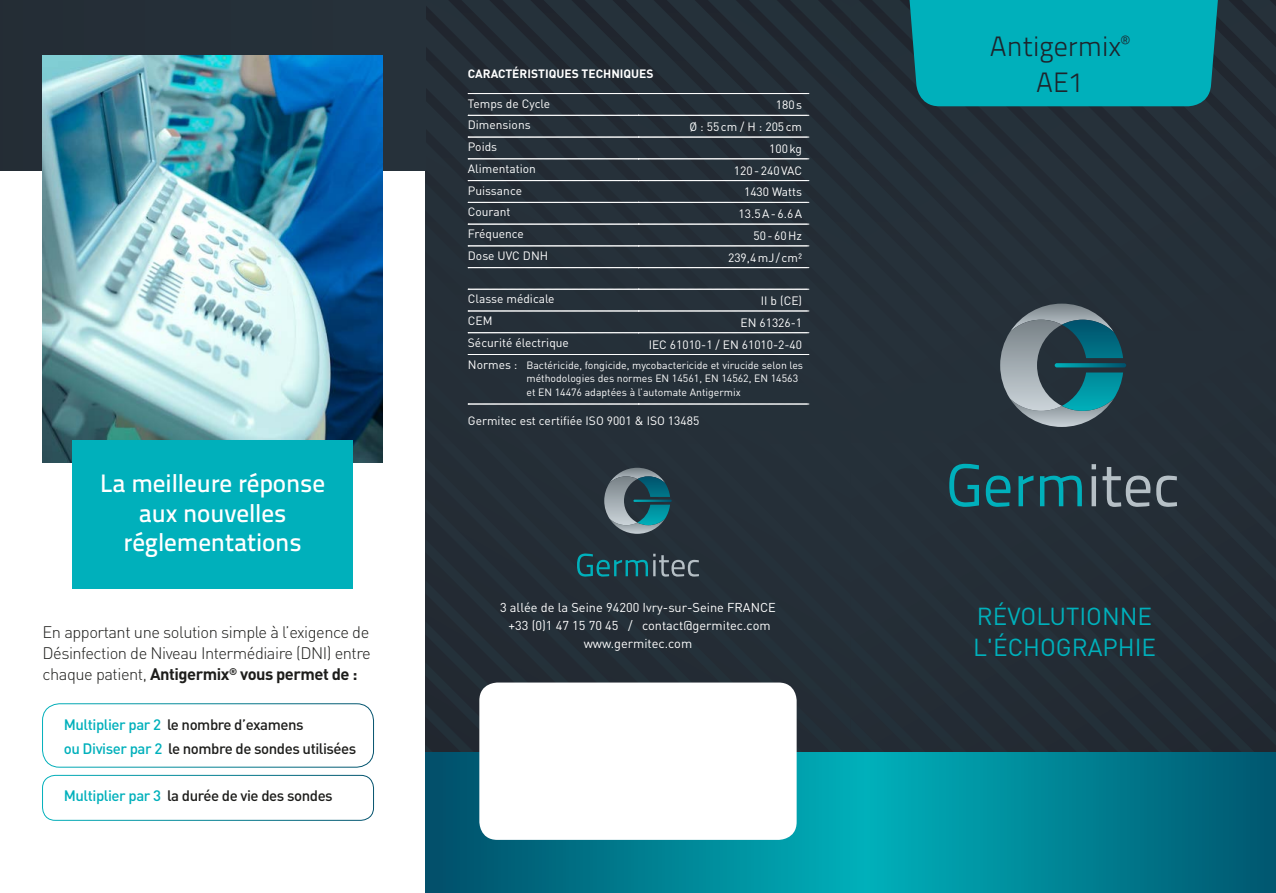
<style>
.page{position:relative;width:1276px;height:893px;background:#fff}
.page>*{position:absolute;margin:0;border:0;box-sizing:border-box;transform-origin:0 0}
.t1{font:300 27.9px/36px "Titillium Text 22 L";color:#1d242c;text-align:center}
.t2{font:500 25.2px/29.4px "Titillium Text 22 L";letter-spacing:-.005em;color:#fff;text-align:center}
.t3{font:24.3px/31px "DIN";color:#00b0bb}
.t4{font:300 16.5px/21px "DIN";letter-spacing:-.03em;color:#1d1d1b;text-align:justify}
.t5{font:500 15px/23.7px "DIN";letter-spacing:-.03em;color:#1d1d1b}
.t6{font:12.75px/18px "DIN";color:#fff;text-align:center}
.t7{font:12px "DIN";color:#fff}
.t8{font:700 12px "DIN";color:#fff}
.t9{font:10.5px/13.5px "DIN";color:#fff}
.s1{font-weight:700}
.s2{color:#00b0bb}
.s3{font-size:12px}
</style>
<div class="page">
<div style="left:850px;top:0;width:426px;height:753px;background:#252f38"></div>
<div style="left:425px;top:0;width:425px;height:753px;background:#252f38"></div>
<div style="left:0;top:0;width:425px;height:170px;background:#252f38"></div>
<div style="left:905px;top:0;width:317px;height:106px;background:#00b0bb"></div>
<svg style="left:1000px;top:304px;width:123px;height:123px;background:#4c6d77"></svg>
<svg style="left:1054px;top:363px;width:72px;height:4px"></svg>
<svg style="left:949px;top:464px;width:30px;height:43px"></svg>
<svg style="left:985px;top:476px;width:25px;height:31px"></svg>
<svg style="left:1018px;top:476px;width:15px;height:30px"></svg>
<svg style="left:1040px;top:476px;width:42px;height:30px"></svg>
<svg style="left:1091px;top:464px;width:5px;height:5px"></svg>
<div style="left:1091px;top:476px;width:5px;height:30px;background:#b6c0c6"></div>
<svg style="left:1102px;top:467px;width:48px;height:40px;background:#545e66"></svg>
<svg style="left:1156px;top:476px;width:21px;height:31px"></svg>
<svg style="left:425px;top:753px;width:851px;height:140px;background:#008193"></svg>
<svg style="left:468px;top:93px;width:341px;height:1px"></svg>
<svg style="left:468px;top:115px;width:341px;height:1px"></svg>
<svg style="left:468px;top:137px;width:341px;height:1px"></svg>
<svg style="left:468px;top:159px;width:341px;height:1px"></svg>
<svg style="left:468px;top:180px;width:341px;height:1px"></svg>
<svg style="left:468px;top:202px;width:341px;height:1px"></svg>
<svg style="left:468px;top:224px;width:341px;height:1px"></svg>
<svg style="left:468px;top:246px;width:341px;height:1px"></svg>
<svg style="left:468px;top:289px;width:341px;height:1px"></svg>
<svg style="left:468px;top:311px;width:341px;height:1px"></svg>
<svg style="left:468px;top:332px;width:341px;height:1px"></svg>
<svg style="left:468px;top:354px;width:341px;height:1px"></svg>
<svg style="left:468px;top:404px;width:341px;height:1px"></svg>
<svg style="left:468px;top:267px;width:341px;height:1px"></svg>
<svg style="left:604px;top:468px;width:66px;height:66px;background:#4b6c76"></svg>
<svg style="left:633px;top:500px;width:39px;height:2px"></svg>
<svg style="left:577px;top:553px;width:122px;height:24px;background:#2d5059"></svg>
<img style="left:43px;top:55px;width:340px;height:407px">
<div style="left:72px;top:440px;width:281px;height:149px;background:#00b0bb"></div>
<div style="left:479px;top:682px;width:317px;height:158px;background:#fff;border-radius:18px"></div>
<div style="left:42px;top:703px;width:332px;height:64px;border:1px solid #fff;border-radius:17px"></div>
<div style="left:42px;top:775px;width:332px;height:46px;border:1px solid #fff;border-radius:13px"></div>
<h2 class="t2" style="left:100px;top:467px;width:227px">La meilleure réponse aux nouvelles réglementations</h2>
<h3 class="t4" style="left:43px;top:622px;width:330px">En apportant une solution simple à l’exigence de Désinfection de Niveau Intermédiaire (DNI) entre chaque patient, <span class="s1">Antigermix</span><sup>®</sup> <span class="s1">vous permet de :</span></h3>
<p class="t5" style="left:64px;top:712px;width:294px"><span class="s2">Multiplier par 2</span> le nombre d’examens<br><span class="s2">ou Diviser par 2</span> le nombre de sondes utilisées</p>
<p class="t5" style="left:64px;top:783px;width:270px"><span class="s2">Multiplier par 3</span> la durée de vie des sondes</p>
<p class="t8" style="left:468px;top:66px;width:187px">CARACTÉRISTIQUES TECHNIQUES</p>
<p class="t7" style="left:468px;top:96px;width:84px">Temps de Cycle</p>
<p class="t7" style="left:776px;top:97px;width:28px">180s</p>
<p class="t7" style="left:468px;top:117px;width:64px">Dimensions</p>
<p class="t7" style="left:689px;top:119px;width:114px">Ø : 55cm / H : 205cm</p>
<p class="t7" style="left:468px;top:139px;width:31px">Poids</p>
<p class="t7" style="left:769px;top:141px;width:34px">100kg</p>
<p class="t7" style="left:468px;top:161px;width:69px">Alimentation</p>
<p class="t7" style="left:734px;top:163px;width:70px">120-240VAC</p>
<p class="t7" style="left:468px;top:183px;width:56px">Puissance</p>
<p class="t7" style="left:744px;top:185px;width:60px">1430 Watts</p>
<p class="t7" style="left:468px;top:205px;width:44px">Courant</p>
<p class="t7" style="left:738px;top:206px;width:65px">13.5A-6.6A</p>
<p class="t7" style="left:468px;top:226px;width:58px">Fréquence</p>
<p class="t7" style="left:753px;top:228px;width:50px">50-60Hz</p>
<p class="t7" style="left:468px;top:248px;width:82px">Dose UVC DNH</p>
<p class="t7" style="left:728px;top:250px;width:76px">239,4mJ/ cm²</p>
<p class="t7" style="left:468px;top:291px;width:88px">Classe médicale</p>
<p class="t7" style="left:761px;top:293px;width:43px">II b (CE)</p>
<p class="t7" style="left:468px;top:313px;width:26px">CEM</p>
<p class="t7" style="left:740px;top:315px;width:63px">EN 61326-1</p>
<p class="t7" style="left:468px;top:335px;width:103px">Sécurité électrique</p>
<p class="t7" style="left:648px;top:337px;width:155px">IEC 61010-1 / EN 61010-2-40</p>
<p class="t9" style="left:526px;top:358px;width:278px;text-indent:-59px"><span class="s3">Normes :</span> Bactéricide, fongicide, mycobactericide et virucide selon les méthodologies des normes EN 14561, EN 14562, EN 14563 et EN 14476 adaptées à l’automate Antigermix</p>
<p class="t7" style="left:468px;top:413px;width:233px">Germitec est certifiée ISO 9001 &amp; ISO 13485</p>
<p class="t6" style="left:500px;top:598px;width:277px">3 allée de la Seine 94200 Ivry-sur-Seine FRANCE +33 (0)1 47 15 70 45 / contact@germitec.com www.germitec.com</p>
<h1 class="t1" style="left:990px;top:27px;width:141px">Antigermix<sup>®<br></sup>AE1</h1>
<h3 class="t3" style="left:973px;top:600px;width:185px">RÉVOLUTIONNE<br>L'ÉCHOGRAPHIE</h3>
</div>
